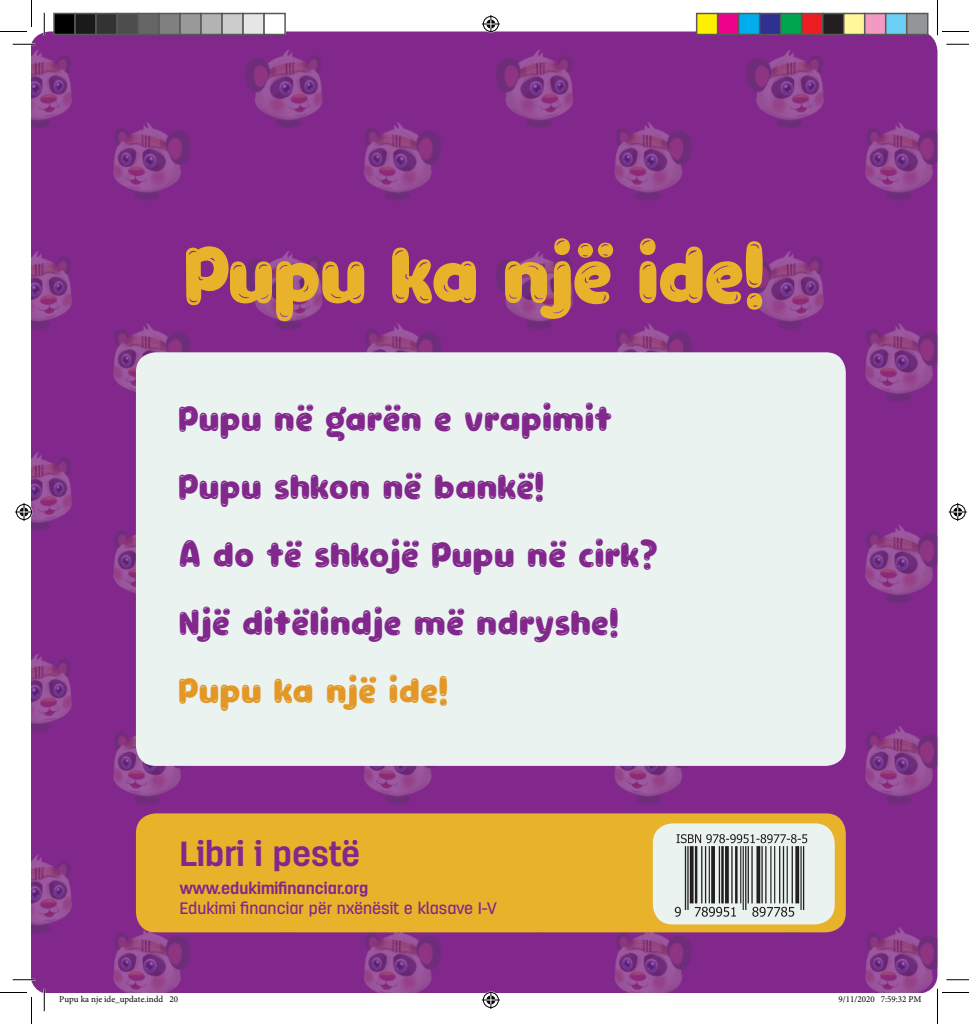
<style>
.page{position:relative;width:969px;height:1024px;background:#fff}
.page>*{position:absolute;margin:0;border:0;box-sizing:border-box;transform-origin:0 0}
.t1{font:90.9px "Clarence Alt Shine";letter-spacing:-.025em;color:#e8b32a}
.t2{font:39.75px "Clarence Alt Shine";color:#82278c}
.t3{font:39.75px "Clarence Alt Shine";color:#e39724}
.t4{font:700 34.8px "Antartida";color:#82278c}
.t5{font:500 16.65px "Antartida";color:#82278c}
.t6{font:700 16.65px "Antartida";color:#82278c}
.t7{font:9px "Minion Pro";color:#000}
</style>
<div class="page">
<img style="left:32px;top:32px;width:905px;height:960px">
<div style="left:136px;top:352px;width:710px;height:414px;background:#ebf3f1;border-radius:20px"></div>
<div style="left:136px;top:813px;width:710px;height:119px;background:#e8b32a;border-radius:20px"></div>
<div style="left:653px;top:823px;width:181px;height:101px;background:#ebf3f1;border-radius:20px"></div>
<img style="left:674px;top:834px;width:134px;height:83px">
<hr style="left:13px;top:43px;width:22px;height:2px;background:#fff">
<hr style="left:13px;top:979px;width:22px;height:2px;background:#fff">
<hr style="left:43px;top:13px;width:2px;height:22px;background:#fff">
<hr style="left:43px;top:989px;width:2px;height:22px;background:#fff">
<hr style="left:936px;top:13px;width:2px;height:22px;background:#fff">
<hr style="left:936px;top:989px;width:2px;height:22px;background:#fff">
<svg style="left:13px;top:44px;width:22px;height:1px"></svg>
<svg style="left:946px;top:44px;width:23px;height:1px"></svg>
<svg style="left:13px;top:979px;width:22px;height:1px"></svg>
<svg style="left:946px;top:979px;width:23px;height:1px"></svg>
<svg style="left:44px;top:13px;width:1px;height:22px"></svg>
<svg style="left:44px;top:989px;width:1px;height:22px"></svg>
<svg style="left:0;top:0;width:32px;height:32px"></svg>
<svg style="left:0;top:992px;width:32px;height:32px"></svg>
<svg style="left:937px;top:0;width:32px;height:35px"></svg>
<svg style="left:937px;top:989px;width:32px;height:35px"></svg>
<svg style="left:482px;top:15px;width:18px;height:18px"></svg>
<svg style="left:482px;top:991px;width:18px;height:18px"></svg>
<svg style="left:15px;top:503px;width:18px;height:18px"></svg>
<svg style="left:948px;top:503px;width:18px;height:18px"></svg>
<div style="left:54px;top:14px;width:21px;height:21px;background:#000"></div>
<div style="left:53px;top:13px;width:23px;height:22px;border:2px solid #595959"></div>
<div style="left:75px;top:14px;width:21px;height:21px;background:#1a1a1a"></div>
<div style="left:74px;top:13px;width:23px;height:22px;border:2px solid #595959"></div>
<div style="left:96px;top:14px;width:21px;height:21px;background:#333"></div>
<div style="left:95px;top:13px;width:23px;height:22px;border:2px solid #595959"></div>
<div style="left:117px;top:14px;width:21px;height:21px;background:#4d4d4d"></div>
<div style="left:116px;top:13px;width:23px;height:22px;border:2px solid #595959"></div>
<div style="left:138px;top:14px;width:21px;height:21px;background:#666"></div>
<div style="left:137px;top:13px;width:23px;height:22px;border:2px solid #595959"></div>
<div style="left:159px;top:14px;width:21px;height:21px;background:#808080"></div>
<div style="left:158px;top:13px;width:23px;height:22px;border:2px solid #595959"></div>
<div style="left:180px;top:14px;width:21px;height:21px;background:#999"></div>
<div style="left:179px;top:13px;width:23px;height:22px;border:2px solid #595959"></div>
<div style="left:201px;top:14px;width:21px;height:21px;background:#b3b3b3"></div>
<div style="left:200px;top:13px;width:23px;height:22px;border:2px solid #595959"></div>
<div style="left:222px;top:14px;width:21px;height:21px;background:#ccc"></div>
<div style="left:221px;top:13px;width:23px;height:22px;border:2px solid #595959"></div>
<div style="left:243px;top:14px;width:21px;height:21px;background:#e6e6e6"></div>
<div style="left:242px;top:13px;width:23px;height:22px;border:2px solid #595959"></div>
<div style="left:263px;top:13px;width:23px;height:22px;border:2px solid #595959"></div>
<div style="left:696px;top:14px;width:21px;height:21px;background:#fff101"></div>
<div style="left:696px;top:13px;width:22px;height:22px;border:2px solid #595959"></div>
<div style="left:717px;top:14px;width:21px;height:21px;background:#ed028c"></div>
<div style="left:717px;top:13px;width:22px;height:22px;border:2px solid #595959"></div>
<div style="left:738px;top:14px;width:21px;height:21px;background:#00aeef"></div>
<div style="left:738px;top:13px;width:22px;height:22px;border:2px solid #595959"></div>
<div style="left:759px;top:14px;width:21px;height:21px;background:#2e3092"></div>
<div style="left:759px;top:13px;width:22px;height:22px;border:2px solid #595959"></div>
<div style="left:780px;top:14px;width:21px;height:21px;background:#00a54f"></div>
<div style="left:780px;top:13px;width:22px;height:22px;border:2px solid #595959"></div>
<div style="left:801px;top:14px;width:21px;height:21px;background:#ee1d23"></div>
<div style="left:801px;top:13px;width:22px;height:22px;border:2px solid #595959"></div>
<div style="left:822px;top:14px;width:21px;height:21px;background:#231f20"></div>
<div style="left:822px;top:13px;width:22px;height:22px;border:2px solid #595959"></div>
<div style="left:843px;top:14px;width:21px;height:21px;background:#fff79a"></div>
<div style="left:843px;top:13px;width:22px;height:22px;border:2px solid #595959"></div>
<div style="left:864px;top:14px;width:21px;height:21px;background:#f499c2"></div>
<div style="left:864px;top:13px;width:22px;height:22px;border:2px solid #595959"></div>
<div style="left:885px;top:14px;width:21px;height:21px;background:#6bcff6"></div>
<div style="left:885px;top:13px;width:22px;height:22px;border:2px solid #595959"></div>
<div style="left:906px;top:14px;width:21px;height:21px;background:#939598"></div>
<div style="left:906px;top:13px;width:22px;height:22px;border:2px solid #595959"></div>
<svg style="left:880px;top:953px;width:42px;height:40px;background:#8a428c"></svg>
<p class="t1" style="left:183px;top:217px;width:583px">Pupu ka një ide!</p>
<p class="t2" style="left:178px;top:393px;width:435px">Pupu në garën e vrapimit</p>
<p class="t2" style="left:178px;top:461px;width:367px">Pupu shkon në bankë!</p>
<p class="t2" style="left:178px;top:529px;width:481px">A do të shkojë Pupu në cirk?</p>
<p class="t2" style="left:178px;top:597px;width:442px">Një ditëlindje më ndryshe!</p>
<p class="t3" style="left:178px;top:665px;width:271px">Pupu ka një ide!</p>
<p class="t4" style="left:180px;top:834px;width:182px">Libri i pestë</p>
<p class="t6" style="left:180px;top:879px;width:190px">www.edukimifinanciar.org</p>
<p class="t5" style="left:180px;top:898px;width:318px">Edukimi financiar për nxënësit e klasave I-V</p>
<p class="t7" style="left:59px;top:993px;width:120px">Pupu ka nje ide_update.indd 20</p>
<p class="t7" style="left:838px;top:993px;width:85px">9/11/2020 7:59:32 PM</p>
</div>
